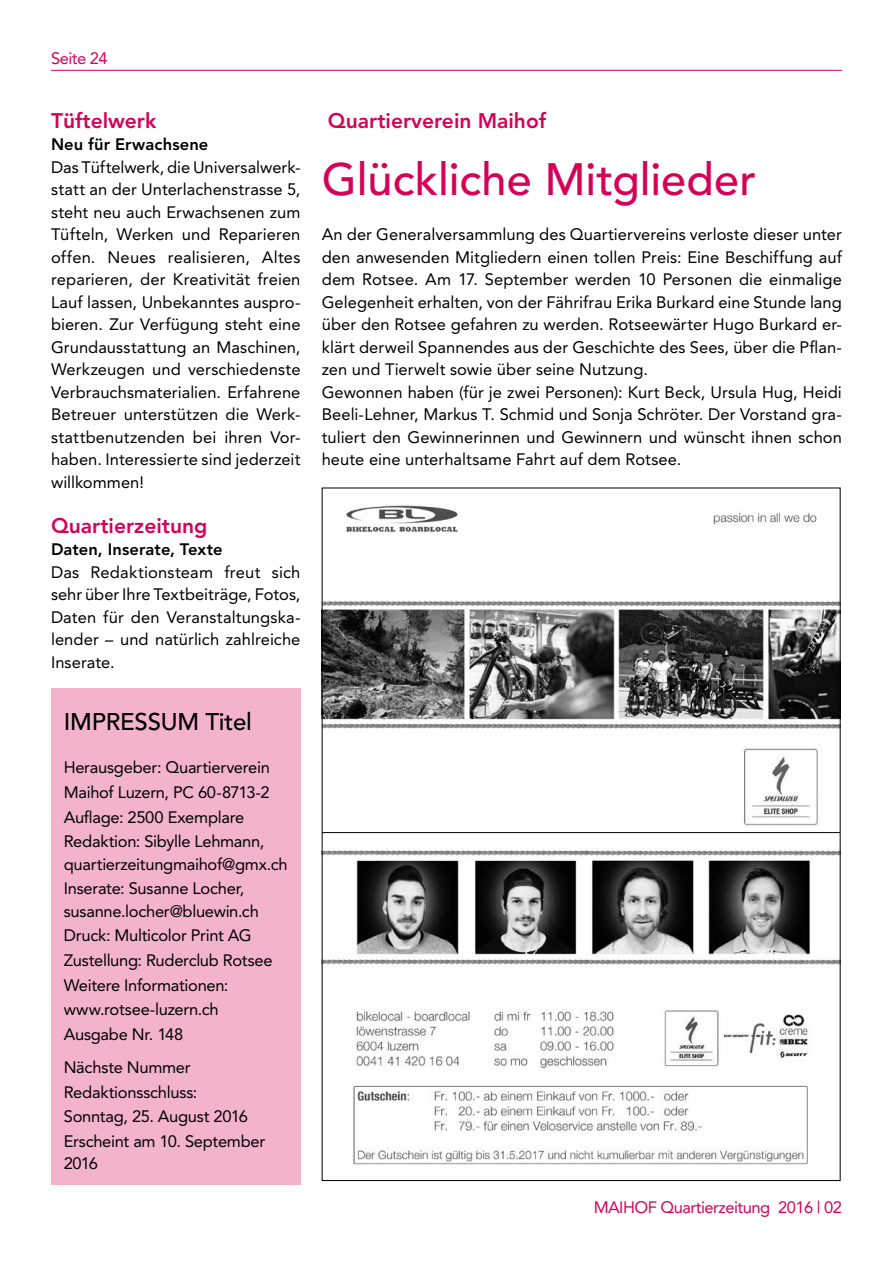
<style>
.page{position:relative;width:893px;height:1263px;background:#fff}
.page>*{position:absolute;margin:0;border:0;box-sizing:border-box;transform-origin:0 0}
.t1{font:500 45px "Avenir";color:#d60057}
.t2{font:500 24px "Avenir";letter-spacing:-.01em;color:#000}
.t3{font:800 21px "Avenir";color:#d60057}
.t4{font:16.5px/22.5px "Avenir";color:#000}
.t5{font:800 16.5px "Avenir";letter-spacing:.005em;color:#000}
.t6{font:16.5px "Avenir";letter-spacing:-.03em;color:#d60057}
</style>
<div class="page">
<hr style="left:51px;top:70px;width:791px;height:1px;background:#d60057">
<div style="left:51px;top:689px;width:249px;height:496px;background:#f3b3cd"></div>
<img style="left:324px;top:505px;width:514px;height:321px">
<img style="left:324px;top:848px;width:514px;height:317px">
<p class="t6" style="left:51px;top:48px;width:58px">Seite 24</p>
<p class="t3" style="left:51px;top:108px;width:107px">Tüftelwerk</p>
<p class="t5" style="left:51px;top:135px;width:159px">Neu für Erwachsene</p>
<p class="t4" style="left:51px;top:156px;width:251px;text-align:justify">Das Tüftelwerk, die Universalwerk&shy;statt an der Unterlachenstrasse 5, steht neu auch Erwachsenen zum Tüfteln, Werken und Reparieren offen. Neues realisieren, Altes reparieren, der Kreativität freien Lauf lassen, Unbekanntes auspro&shy;bieren. Zur Verfügung steht eine Grundausstattung an Maschinen, Werkzeugen und verschiedenste Verbrauchsmaterialien. Erfahrene Betreuer unterstützen die Werk&shy;stattbenutzenden bei ihren Vor&shy;haben. Interessierte sind jederzeit willkommen!</p>
<p class="t3" style="left:51px;top:513px;width:158px">Quartierzeitung</p>
<p class="t5" style="left:51px;top:540px;width:173px">Daten, Inserate, Texte</p>
<p class="t4" style="left:51px;top:561px;width:251px;text-align:justify">Das Redaktionsteam freut sich sehr über Ihre Textbeiträge, Fotos, Daten für den Veranstaltungska&shy;lender – und natürlich zahlreiche Inserate.</p>
<h2 class="t2" style="left:64px;top:708px;width:190px">IMPRESSUM Titel</h2>
<p class="t4" style="left:64px;top:755px;width:208px;line-height:24.6px">Herausgeber: Quartierverein<br>Maihof Luzern, PC 60-8713-2<br>Auflage: 2500 Exemplare<br>Redaktion: Sibylle Lehmann,</p>
<p class="t4" style="left:64px;top:852px;width:225px;line-height:24.6px">quartierzeitungmaihof@gmx.ch<br>Inserate: Susanne Locher,</p>
<p class="t4" style="left:64px;top:899px;width:210px;line-height:24.6px">susanne.locher@bluewin.ch<br>Druck: Multicolor Print AG<br>Zustellung: Ruderclub Rotsee<br>Weitere Informationen: www.rotsee-luzern.ch<br>Ausgabe Nr. 148</p>
<p class="t4" style="left:64px;top:1055px;width:203px;line-height:24.6px">Nächste Nummer<br>Redaktionsschluss:<br>Sonntag, 25. August 2016<br>Erscheint am 10. September</p>
<p class="t4" style="left:64px;top:1152px;width:36px">2016</p>
<p class="t3" style="left:328px;top:108px;width:220px">Quartierverein Maihof</p>
<h1 class="t1" style="left:322px;top:153px;width:436px">Glückliche Mitglieder</h1>
<p class="t4" style="left:322px;top:223px;width:522px">An der Generalversammlung des Quartiervereins verloste dieser unter den anwesenden Mitgliedern einen tollen Preis: Eine Beschiffung auf dem Rotsee. Am 17. September werden 10 Personen die einmalige Gelegenheit erhalten, von der Fährifrau Erika Burkard eine Stunde lang über den Rotsee gefahren zu werden. Rotseewärter Hugo Burkard er&shy;klärt derweil Spannendes aus der Geschichte des Sees, über die Pflan&shy;zen und Tierwelt sowie über seine Nutzung.<br>Gewonnen haben (für je zwei Personen): Kurt Beck, Ursula Hug, Heidi Beeli-Lehner, Markus T. Schmid und Sonja Schröter. Der Vorstand gra&shy;tuliert den Gewinnerinnen und Gewinnern und wünscht ihnen schon heute eine unterhaltsame Fahrt auf dem Rotsee.</p>
<p class="t6" style="left:594px;top:1198px;width:250px">MAIHOF Quartierzeitung 2016 | 02</p>
</div>
